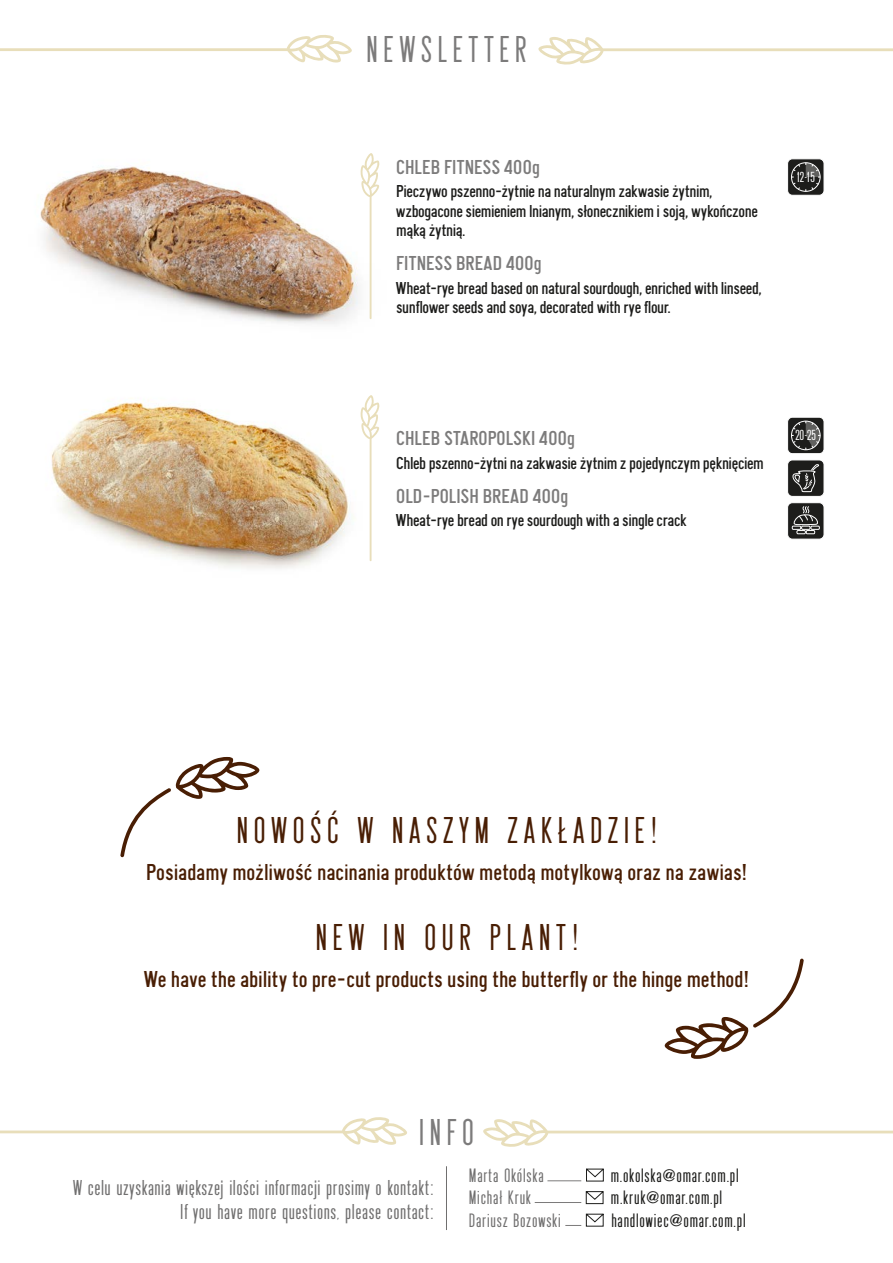
<style>
.page{position:relative;width:893px;height:1263px;background:#fff}
.page>*{position:absolute;margin:0;border:0;box-sizing:border-box;transform-origin:0 0}
.t1{font:39px "Snv DOT Ext Con";letter-spacing:.115em;color:#491e04}
.t2{font:39px "Snv DOT Ext Con";letter-spacing:.115em;color:#7c7b7b}
.t3{font:24px "Snv DOT Reg Con";letter-spacing:-.005em;color:#491e04}
.t4{font:22.5px/24px "Snv DOT Ext Con";letter-spacing:-.01em;color:#706f6f;text-align:right}
.t5{font:21px "Snv DOT Reg Con";letter-spacing:.005em;color:#7c7b7b}
.t6{font:20.25px "Snv DOT Ext Con";color:#1d1d1b}
.t7{font:20.25px "Snv DOT Ext Con";letter-spacing:.005em;color:#706f6f}
.t8{font:18px/19.5px "Snv DOT Reg Con";letter-spacing:-.025em;color:#1d1d1b}
.t9{font:15.3px "Snv DOT Ext Con";letter-spacing:-.035em;color:#fff}
</style>
<div class="page">
<img style="left:40px;top:162px;width:340px;height:162px">
<img style="left:51px;top:398px;width:329px;height:171px">
<svg style="left:120px;top:757px;width:140px;height:100px"></svg>
<svg style="left:665px;top:959px;width:139px;height:100px"></svg>
<svg style="left:0;top:35px;width:352px;height:28px"></svg>
<svg style="left:538px;top:37px;width:355px;height:28px"></svg>
<svg style="left:585px;top:1191px;width:19px;height:13px"></svg>
<svg style="left:586px;top:1168px;width:18px;height:14px"></svg>
<hr style="left:446px;top:1166px;width:1px;height:64px;background:#706f6f">
<svg style="left:0;top:1117px;width:407px;height:28px"></svg>
<svg style="left:483px;top:1119px;width:410px;height:28px"></svg>
<hr style="left:547px;top:1180px;width:34px;height:1px;background:#7c7b7b">
<hr style="left:535px;top:1202px;width:46px;height:1px;background:#7c7b7b">
<svg style="left:565px;top:1213px;width:39px;height:14px"></svg>
<svg style="left:360px;top:395px;width:19px;height:166px"></svg>
<svg style="left:360px;top:153px;width:19px;height:166px"></svg>
<div style="left:788px;top:159px;width:36px;height:36px;background:#1d1d1b;border-radius:5px"></div>
<div style="left:787px;top:158px;width:37px;height:38px;border:1px solid #fff;border-radius:5px"></div>
<div style="left:791px;top:162px;width:29px;height:30px;border:1px solid #fff;border-radius:50%"></div>
<svg style="left:792px;top:163px;width:28px;height:28px"></svg>
<div style="left:788px;top:417px;width:36px;height:37px;background:#1d1d1b;border-radius:5px"></div>
<div style="left:787px;top:417px;width:37px;height:37px;border:1px solid #fff;border-radius:5px"></div>
<div style="left:791px;top:421px;width:29px;height:29px;border:1px solid #fff;border-radius:50%"></div>
<svg style="left:792px;top:421px;width:28px;height:28px"></svg>
<div style="left:788px;top:503px;width:36px;height:36px;background:#1d1d1b;border-radius:5px"></div>
<div style="left:787px;top:502px;width:37px;height:37px;border:1px solid #fff;border-radius:5px"></div>
<div style="left:810px;top:526px;width:10px;height:4px;border:1px solid #fff"></div>
<svg style="left:792px;top:506px;width:27px;height:28px"></svg>
<div style="left:788px;top:460px;width:36px;height:36px;background:#1d1d1b;border-radius:5px"></div>
<div style="left:787px;top:459px;width:37px;height:38px;border:1px solid #fff;border-radius:5px"></div>
<svg style="left:792px;top:464px;width:27px;height:29px"></svg>
<h1 class="t2" style="left:366px;top:29px;width:163px">NEWSLETTER</h1>
<p class="t5" style="left:396px;top:155px;width:145px">CHLEB FITNESS 400g</p>
<p class="t8" style="left:396px;top:182px;width:363px">Pieczywo pszenno-żytnie na naturalnym zakwasie żytnim, wzbogacone siemieniem lnianym, słonecznikiem i soją, wykończone mąką żytnią.</p>
<p class="t5" style="left:396px;top:251px;width:147px">FITNESS BREAD 400g</p>
<p class="t8" style="left:396px;top:278px;width:367px">Wheat-rye bread based on natural sourdough, enriched with linseed, sunflower seeds and soya, decorated with rye flour.</p>
<p class="t9" style="left:797px;top:169px;width:20px">12-15</p>
<p class="t5" style="left:396px;top:426px;width:180px">CHLEB STAROPOLSKI 400g</p>
<p class="t8" style="left:396px;top:454px;width:369px">Chleb pszenno-żytni na zakwasie żytnim z pojedynczym pęknięciem</p>
<p class="t5" style="left:396px;top:484px;width:174px">OLD-POLISH BREAD 400g</p>
<p class="t8" style="left:396px;top:511px;width:292px">Wheat-rye bread on rye sourdough with a single crack</p>
<p class="t9" style="left:795px;top:427px;width:23px">20-25</p>
<h1 class="t1" style="left:236px;top:809px;width:423px">NOWOŚĆ W NASZYM ZAKŁADZIE!</h1>
<h2 class="t3" style="left:146px;top:858px;width:602px">Posiadamy możliwość nacinania produktów metodą motylkową oraz na zawias!</h2>
<h1 class="t1" style="left:315px;top:916px;width:265px">NEW IN OUR PLANT!</h1>
<h2 class="t3" style="left:144px;top:965px;width:606px">We have the ability to pre-cut products using the butterfly or the hinge method!</h2>
<h1 class="t2" style="left:418px;top:1111px;width:58px">INFO</h1>
<p class="t4" style="left:73px;top:1176px;width:362px">W celu uzyskania większej ilości informacji prosimy o kontakt:<br>If you have more questions, please contact:</p>
<p class="t7" style="left:469px;top:1164px;width:77px">Marta Okólska</p>
<p class="t6" style="left:610px;top:1164px;width:130px">m.okolska@omar.com.pl</p>
<p class="t7" style="left:469px;top:1187px;width:64px">Michał Kruk</p>
<p class="t6" style="left:610px;top:1187px;width:114px">m.kruk@omar.com.pl</p>
<p class="t7" style="left:469px;top:1209px;width:94px">Dariusz Bozowski</p>
<p class="t6" style="left:611px;top:1209px;width:137px">handlowiec@omar.com.pl</p>
</div>
